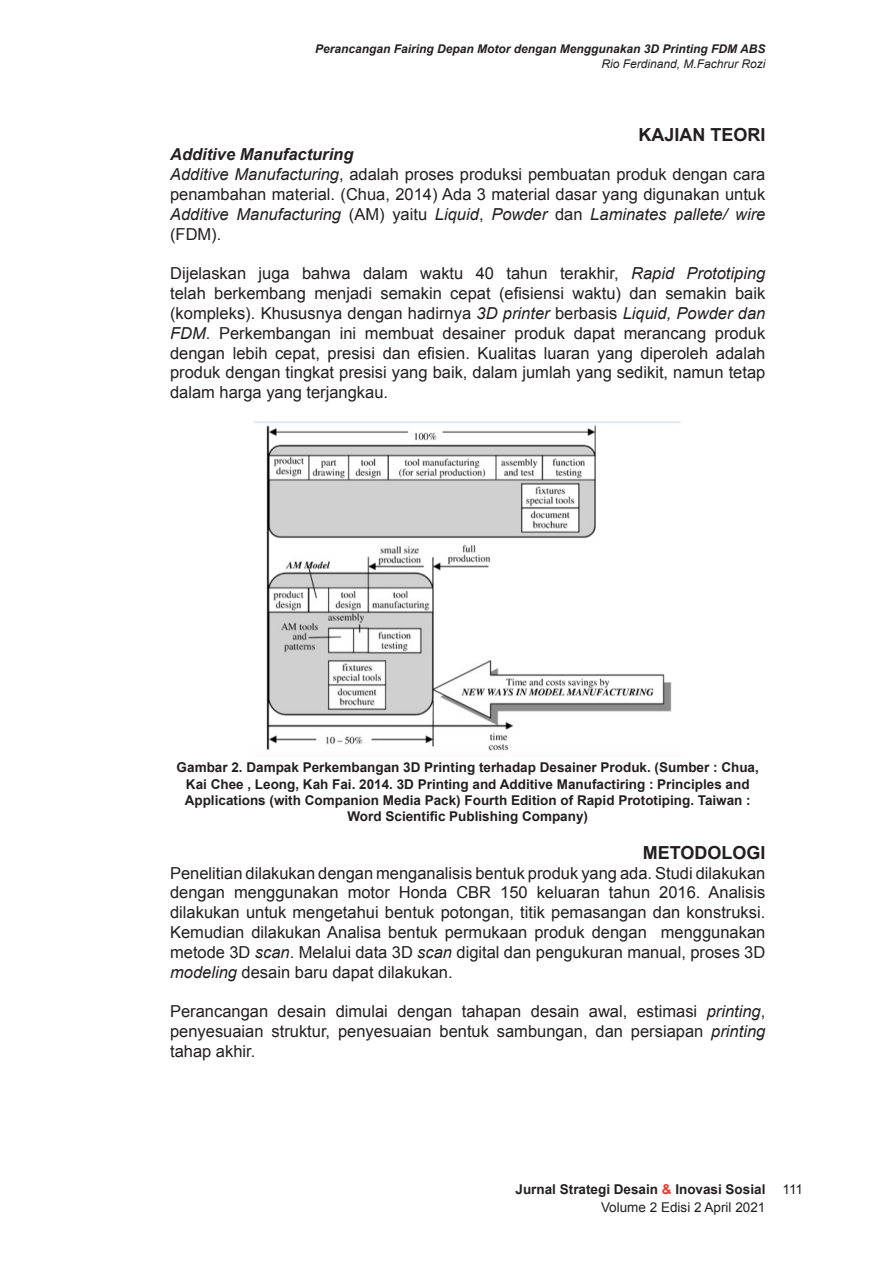
<style>
.page{position:relative;width:893px;height:1263px;background:#fff}
.page>*{position:absolute;margin:0;border:0;box-sizing:border-box;transform-origin:0 0}
.Subhead{font:700 18px "Arial";color:#231f20}
.Body_Text{font:16.5px/19.8px "Arial";color:#231f20;text-align:justify}
.Body_Text-2{font:italic 700 16.5px "Arial";color:#231f20}
.Deskripsi_Gambar{font:700 13.5px/16.2px "Arial";color:#231f20;text-align:right}
.t1{font:13.5px "Arial";color:#231f20}
.t2{font:italic 700 12px "Arial";color:#231f20}
.t3{font:italic 12px "Arial";color:#231f20}
.s1{font-style:italic}
.s2{color:#ee3434}
.s3{font-weight:400}
</style>
<div class="page">
<img style="left:255px;top:421px;width:426px;height:330px">
<p class="t2" style="left:315px;top:41px;width:452px">Perancangan Fairing Depan Motor dengan Menggunakan 3D Printing FDM ABS</p>
<p class="t3" style="left:601px;top:56px;width:166px">Rio Ferdinand, M.Fachrur Rozi</p>
<p class="Subhead" style="left:638px;top:122px;width:129px">KAJIAN TEORI</p>
<p class="Body_Text-2" style="left:170px;top:144px;width:185px">Additive Manufacturing</p>
<p class="Body_Text" style="left:170px;top:165px;width:597px"><span class="s1">Additive Manufacturing</span>, adalah proses produksi pembuatan produk dengan cara penambahan material. (Chua, 2014) Ada 3 material dasar yang digunakan untuk <span class="s1">Additive Manufacturing</span> (AM) yaitu <span class="s1">Liquid</span>, <span class="s1">Powder</span> dan <span class="s1">Laminates pallete/ wire </span>(FDM).</p>
<p class="Body_Text" style="left:170px;top:264px;width:597px">Dijelaskan juga bahwa dalam waktu 40 tahun terakhir, <span class="s1">Rapid Prototiping </span>telah berkembang menjadi semakin cepat (efisiensi waktu) dan semakin baik (kompleks). Khususnya dengan hadirnya <span class="s1">3D printer</span> berbasis <span class="s1">Liquid, Powder dan FDM</span>. Perkembangan ini membuat desainer produk dapat merancang produk dengan lebih cepat, presisi dan efisien. Kualitas luaran yang diperoleh adalah produk dengan tingkat presisi yang baik, dalam jumlah yang sedikit, namun tetap dalam harga yang terjangkau.</p>
<p class="Deskripsi_Gambar" style="left:177px;top:760px;width:584px;text-align:center">Gambar 2. Dampak Perkembangan 3D Printing terhadap Desainer Produk. (Sumber : Chua, Kai Chee , Leong, Kah Fai. 2014. 3D Printing and Additive Manufactiring : Principles and Applications (with Companion Media Pack) Fourth Edition of Rapid Prototiping. Taiwan :<br>Word Scientific Publishing Company)</p>
<p class="Subhead" style="left:643px;top:840px;width:124px">METODOLOGI</p>
<p class="Body_Text" style="left:170px;top:863px;width:597px">Penelitian dilakukan dengan menganalisis bentuk produk yang ada. Studi dilakukan dengan menggunakan motor Honda CBR 150 keluaran tahun 2016. Analisis dilakukan untuk mengetahui bentuk potongan, titik pemasangan dan konstruksi.<br>Kemudian dilakukan Analisa bentuk permukaan produk dengan menggunakan metode 3D <span class="s1">scan</span>. Melalui data 3D <span class="s1">scan</span> digital dan pengukuran manual, proses 3D <span class="s1">modeling</span> desain baru dapat dilakukan.</p>
<p class="Body_Text" style="left:170px;top:1001px;width:597px">Perancangan desain dimulai dengan tahapan desain awal, estimasi <span class="s1">printing</span>, penyesuaian struktur, penyesuaian bentuk sambungan, dan persiapan <span class="s1">printing </span>tahap akhir.</p>
<p class="Deskripsi_Gambar" style="left:516px;top:1181px;width:251px;line-height:18px">Jurnal Strategi Desain <span class="s2">&amp;</span> Inovasi Sosial<br><span class="s3">Volume 2 Edisi 2 April 2021</span></p>
<p class="t1" style="left:783px;top:1180px;width:22px">111</p>
</div>
